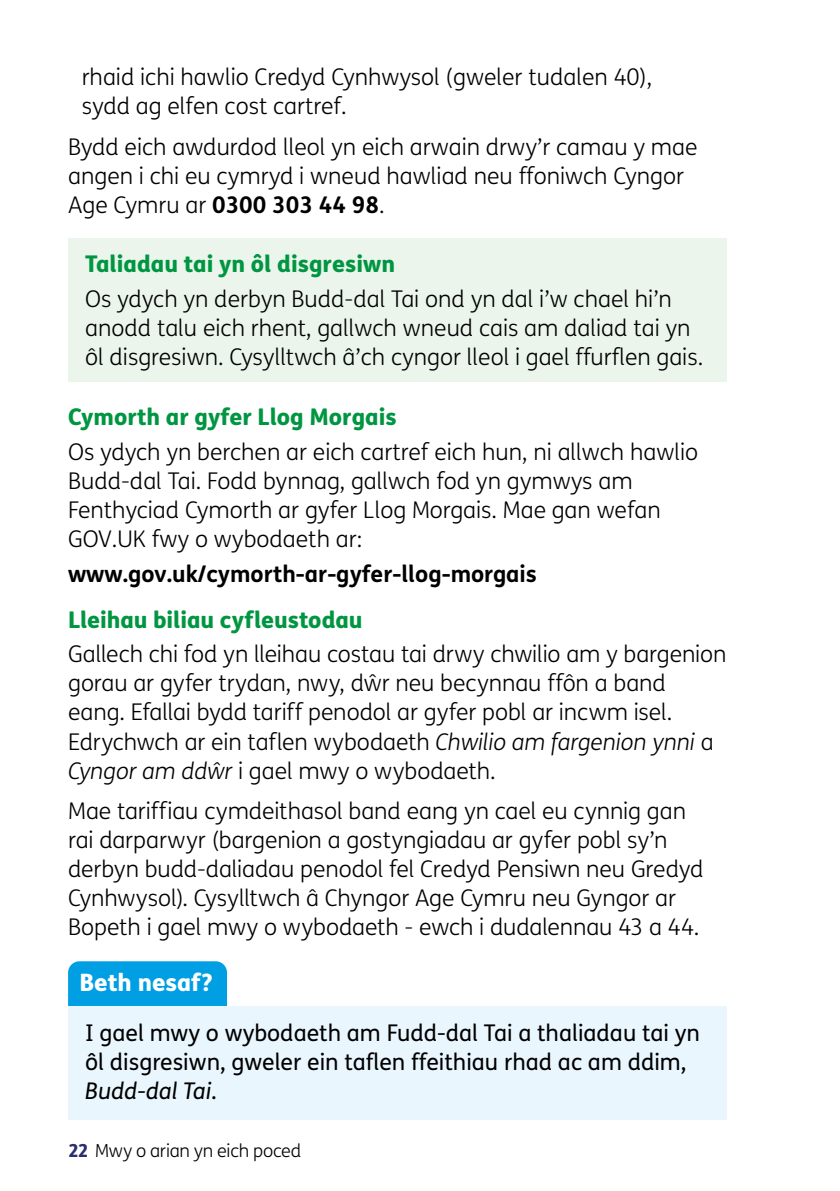
<style>
.page{position:relative;width:840px;height:1191px;background:#fff}
.page>*{position:absolute;margin:0;border:0;box-sizing:border-box;transform-origin:0 0}
.t1{font:800 24px "FS Me";letter-spacing:-.005em;color:#fff}
.t2{font:300 23px/29px "FS Me";color:#000}
.t3{font:23px/29px "FS Me";color:#000}
.t4{font:800 23px "FS Me";color:#009641}
.t5{font:700 23px "FS Me";color:#000}
.t6{font:300 18px "FS Me";letter-spacing:-.015em;color:#000}
.s1{font-weight:700}
.s2{font-style:italic}
.s3{font-weight:800;color:#2a2d6f}
</style>
<div class="page">
<div style="left:68px;top:238px;width:658px;height:144px;background:#ebf5ec"></div>
<div style="left:68px;top:961px;width:159px;height:45px;background:#009fe3"></div>
<div style="left:68px;top:1006px;width:658px;height:114px;background:#eaf6fe"></div>
<p class="t2" style="left:82px;top:62px;width:572px">rhaid ichi hawlio Credyd Cynhwysol (gweler tudalen 40), sydd ag elfen cost cartref.</p>
<p class="t2" style="left:68px;top:131px;width:630px">Bydd eich awdurdod lleol yn eich arwain drwy’r camau y mae angen i chi eu cymryd i wneud hawliad neu ffoniwch Cyngor<br>Age Cymru ar <span class="s1">0300 303 44 98</span>.</p>
<p class="t4" style="left:85px;top:245px;width:311px">Taliadau tai yn ôl disgresiwn</p>
<p class="t2" style="left:85px;top:283px;width:619px">Os ydych yn derbyn Budd-dal Tai ond yn dal i’w chael hi’n anodd talu eich rhent, gallwch wneud cais am daliad tai yn ôl disgresiwn. Cysylltwch â’ch cyngor lleol i gael ffurflen gais.</p>
<p class="t4" style="left:68px;top:399px;width:330px">Cymorth ar gyfer Llog Morgais</p>
<p class="t2" style="left:68px;top:437px;width:631px">Os ydych yn berchen ar eich cartref eich hun, ni allwch hawlio Budd-dal Tai. Fodd bynnag, gallwch fod yn gymwys am Fenthyciad Cymorth ar gyfer Llog Morgais. Mae gan wefan GOV.UK fwy o wybodaeth ar:</p>
<p class="t5" style="left:68px;top:556px;width:470px">www.gov.uk/cymorth-ar-gyfer-llog-morgais</p>
<p class="t4" style="left:68px;top:601px;width:296px">Lleihau biliau cyfleustodau</p>
<p class="t2" style="left:68px;top:639px;width:659px">Gallech chi fod yn lleihau costau tai drwy chwilio am y bargenion gorau ar gyfer trydan, nwy, dŵr neu becynnau ffôn a band eang. Efallai bydd tariff penodol ar gyfer pobl ar incwm isel.<br>Edrychwch ar ein taflen wybodaeth <span class="s2">Chwilio am fargenion ynni</span> a <span class="s2">Cyngor am ddŵr</span> i gael mwy o wybodaeth.</p>
<p class="t2" style="left:68px;top:795px;width:636px">Mae tariffiau cymdeithasol band eang yn cael eu cynnig gan rai darparwyr (bargenion a gostyngiadau ar gyfer pobl sy’n derbyn budd-daliadau penodol fel Credyd Pensiwn neu Gredyd Cynhwysol). Cysylltwch â Chyngor Age Cymru neu Gyngor ar Bopeth i gael mwy o wybodaeth - ewch i dudalennau 43 a 44.</p>
<p class="t1" style="left:79px;top:963px;width:134px">Beth nesaf?</p>
<p class="t3" style="left:85px;top:1018px;width:616px">I gael mwy o wybodaeth am Fudd-dal Tai a thaliadau tai yn ôl disgresiwn, gweler ein taflen ffeithiau rhad ac am ddim,<br><span class="s2">Budd-dal Tai</span>.</p>
<p class="t6" style="left:68px;top:1138px;width:235px"><span class="s3">22</span> Mwy o arian yn eich poced</p>
</div>
